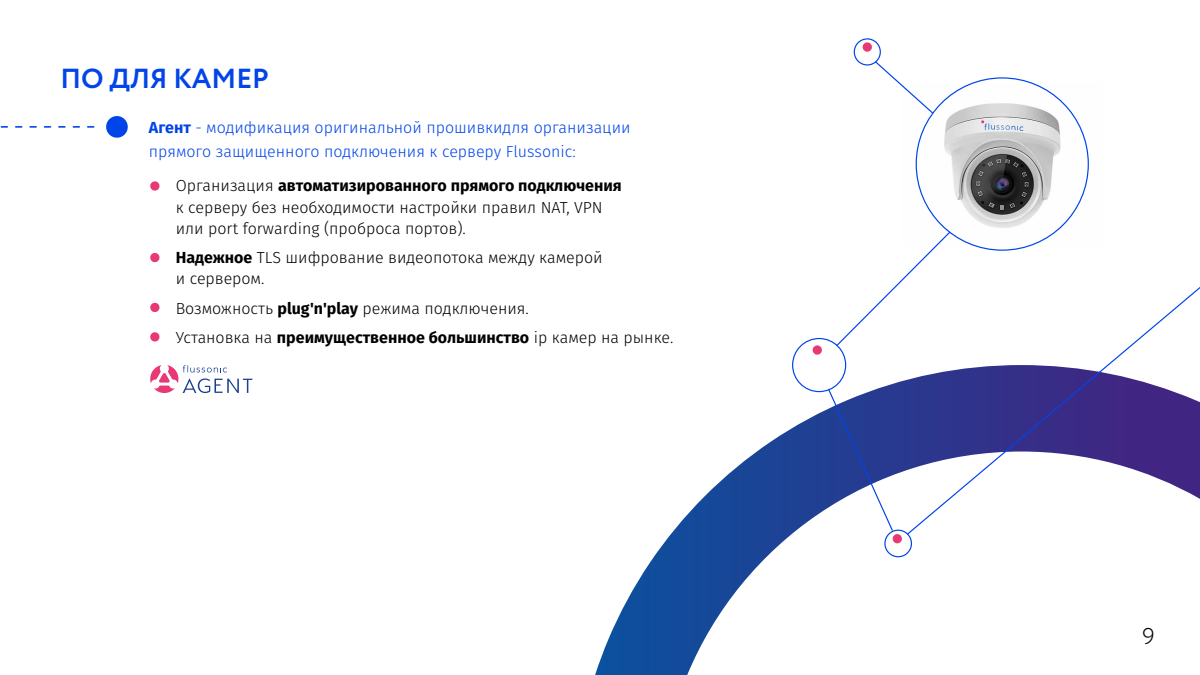
<style>
.page{position:relative;width:1200px;height:675px;background:#fff}
.page>*{position:absolute;margin:0;border:0;box-sizing:border-box;transform-origin:0 0}
.t1{font:700 27.52px "Circe";color:#0044ea}
.t2{font:300 22.8px "Circe";color:#000}
.t3{font:300 16px/21.2px "Fira Sans";color:#000}
.t4{font:300 16px/24px "Fira Sans";color:#0044ea}
.s1{font-weight:700}
</style>
<div class="page">
<svg style="left:812px;top:345px;width:10px;height:10px"></svg>
<svg style="left:106px;top:116px;width:22px;height:22px"></svg>
<svg style="left:0;top:126px;width:94px;height:2px"></svg>
<svg style="left:150px;top:181px;width:10px;height:10px"></svg>
<svg style="left:150px;top:253px;width:10px;height:10px"></svg>
<svg style="left:150px;top:302px;width:10px;height:10px"></svg>
<svg style="left:150px;top:332px;width:10px;height:10px"></svg>
<img style="left:915px;top:83px;width:174px;height:163px">
<svg style="left:595px;top:365px;width:317px;height:309px"></svg>
<div style="left:854px;top:38px;width:27px;height:27px;border:1px solid #0044ea;border-radius:50%"></div>
<div style="left:884px;top:529px;width:28px;height:28px;border:1px solid #0044ea;border-radius:50%"></div>
<svg style="left:874px;top:60px;width:61px;height:55px"></svg>
<svg style="left:906px;top:287px;width:294px;height:248px"></svg>
<svg style="left:827px;top:388px;width:76px;height:155px"></svg>
<svg style="left:862px;top:42px;width:10px;height:10px"></svg>
<svg style="left:150px;top:365px;width:102px;height:28px"></svg>
<svg style="left:835px;top:230px;width:116px;height:117px"></svg>
<h1 class="t1" style="left:60px;top:60px;width:210px">ПО ДЛЯ КАМЕР</h1>
<p class="t4" style="left:149px;top:115px;width:483px"><span class="s1">Агент</span> - модификация оригинальной прошивкидля организации прямого защищенного подключения к серверу Flussonic:</p>
<p class="t3" style="left:176px;top:175px;width:448px">Организация <span class="s1">автоматизированного прямого подключения </span>к серверу без необходимости настройки правил NAT, VPN или port forwarding (проброса портов).</p>
<p class="t3" style="left:176px;top:247px;width:428px"><span class="s1">Надежное</span> TLS шифрование видеопотока между камерой и сервером.</p>
<p class="t3" style="left:176px;top:293px;width:499px;line-height:29.2px">Возможность <span class="s1">plug'n'play</span> режима подключения.<br>Установка на <span class="s1">преимущественное большинство</span> ip камер на рынке.</p>
<h2 class="t2" style="left:1142px;top:620px;width:14px">9</h2>
</div>
